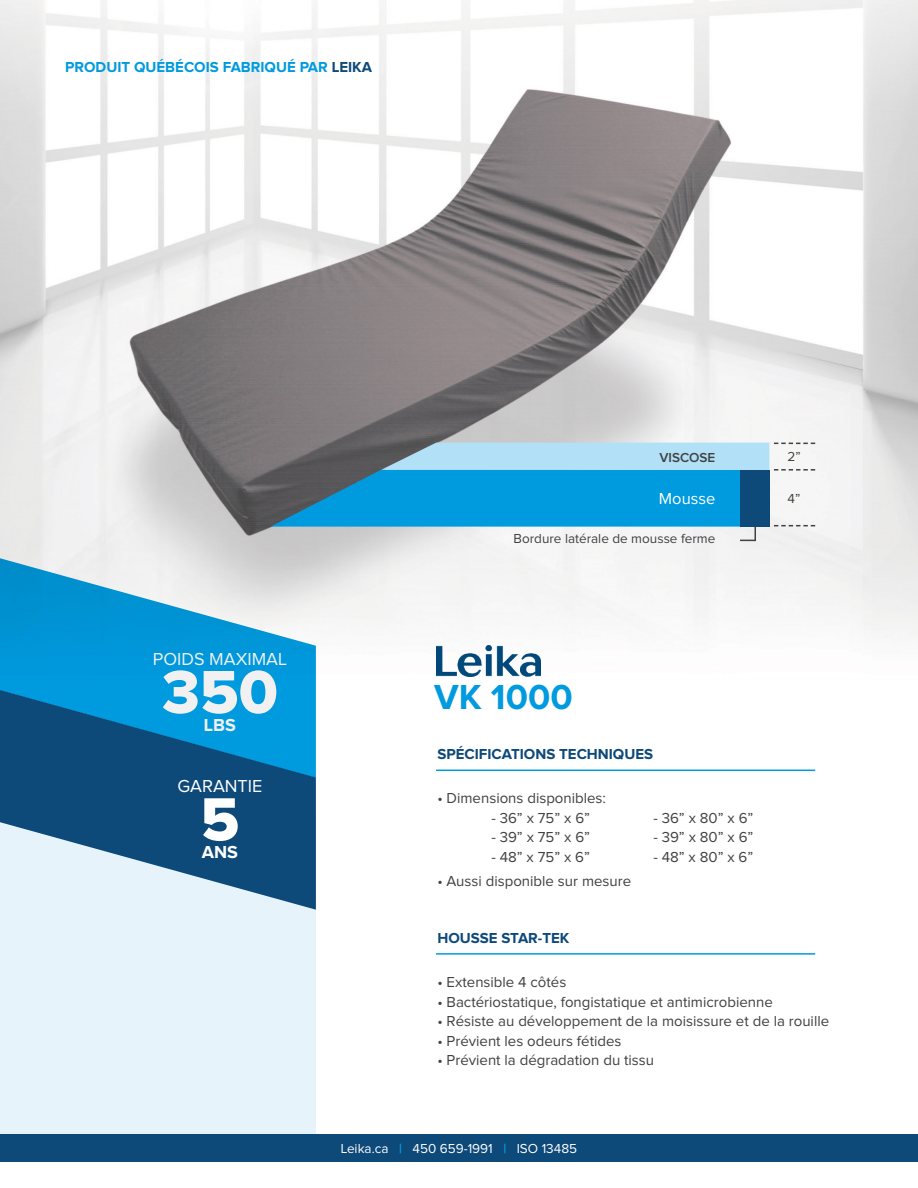
<style>
.page{position:relative;width:918px;height:1188px;background:#fff}
.page>*{position:absolute;margin:0;border:0;box-sizing:border-box;transform-origin:0 0}
.t1{font:63px "Proxima Nova Extrabld";color:#f1f1f2}
.t2{font:63px "Proxima Nova Extrabld";color:#fff}
.t3{font:700 36px "Proxima Nova";color:#009ade}
.t4{font:18px "Proxima Nova";color:#f1f1f2}
.t5{font:18px "Proxima Nova";color:#fff}
.t6{font:700 18px "Proxima Nova";color:#f1f1f2}
.t7{font:700 18px "Proxima Nova";color:#fff}
.t8{font:16.5px "Proxima Nova";color:#fff}
.t9{font:15px "Proxima Nova";color:#414042}
.t10{font:700 15px "Proxima Nova";color:#0d4979}
.t11{font:700 15px "Proxima Nova";color:#009ade}
.t12{font:13.5px "Proxima Nova";color:#414042}
.t13{font:13.5px "Proxima Nova";color:#fff}
.t14{font:600 13.5px "Proxima Nova";color:#414042}
.s1{font-weight:700;color:#009ade}
</style>
<div class="page">
<img style="left:0;top:0;width:918px;height:646px">
<div style="left:0;top:817px;width:316px;height:331px;background:#e6f3fa"></div>
<hr style="left:436px;top:770px;width:379px;height:1px;background:#009ade">
<hr style="left:436px;top:953px;width:379px;height:2px;background:#009ade">
<div style="left:0;top:1134px;width:918px;height:28px;background:#0d4979"></div>
<svg style="left:0;top:558px;width:316px;height:132px;background:#4db1dd"></svg>
<svg style="left:0;top:690px;width:316px;height:220px;fill:#0d4979"></svg>
<img style="left:436px;top:646px;width:105px;height:31px">
<svg style="left:271px;top:443px;width:544px;height:98px"></svg>
<div style="left:740px;top:470px;width:29px;height:57px;background:#0d4979"></div>
<p class="t11" style="left:65px;top:60px;width:11px">PRO</p>
<p class="t11" style="left:96px;top:60px;width:20px">DUIT</p>
<p class="t11" style="left:134px;top:60px;width:12px">QUÉ</p>
<p class="t11" style="left:165px;top:60px;width:20px">BÉCOIS</p>
<p class="t11" style="left:223px;top:60px;width:38px">FABRIQUÉ</p>
<p class="t11" style="left:300px;top:60px;width:10px">PAR</p>
<p class="t10" style="left:332px;top:60px;width:17px">LEIKA</p>
<p class="t4" style="left:153px;top:651px;width:136px">POIDS MAXIMAL</p>
<h1 class="t1" style="left:162px;top:663px;width:118px">350</h1>
<p class="t6" style="left:204px;top:717px;width:34px">LB S</p>
<p class="t5" style="left:177px;top:778px;width:86px">GARANTIE</p>
<h1 class="t2" style="left:200px;top:791px;width:40px">5</h1>
<p class="t7" style="left:202px;top:844px;width:38px">ANS</p>
<p class="t14" style="left:659px;top:451px;width:57px">VISCOSE</p>
<p class="t8" style="left:659px;top:491px;width:58px">Mousse</p>
<p class="t12" style="left:514px;top:532px;width:203px">Bordure latérale de mousse ferme</p>
<p class="t12" style="left:788px;top:450px;width:15px">2”</p>
<p class="t12" style="left:788px;top:492px;width:14px">4”</p>
<h2 class="t3" style="left:434px;top:680px;width:140px">VK 1000</h2>
<p class="t10" style="left:437px;top:747px;width:217px">SPÉCIFICATIONS TECHNIQUES</p>
<p class="t9" style="left:437px;top:792px;width:170px">• Dimensions disponibles:</p>
<p class="t9" style="left:491px;top:811px;width:100px">- 36” x 75” x 6”</p>
<p class="t9" style="left:653px;top:811px;width:102px">- 36” x 80” x 6”</p>
<p class="t9" style="left:491px;top:831px;width:100px">- 39” x 75” x 6”</p>
<p class="t9" style="left:653px;top:831px;width:102px">- 39” x 80” x 6”</p>
<p class="t9" style="left:491px;top:850px;width:100px">- 48” x 75” x 6”</p>
<p class="t9" style="left:653px;top:850px;width:101px">- 48” x 80” x 6”</p>
<p class="t9" style="left:437px;top:874px;width:195px">• Aussi disponible sur mesure</p>
<p class="t10" style="left:437px;top:931px;width:134px">HOUSSE STAR-TEK</p>
<p class="t9" style="left:437px;top:975px;width:131px">• Extensible 4 côtés</p>
<p class="t9" style="left:437px;top:995px;width:337px">• Bactériostatique, fongistatique et antimicrobienne</p>
<p class="t9" style="left:437px;top:1014px;width:393px">• Résiste au développement de la moisissure et de la rouille</p>
<p class="t9" style="left:437px;top:1034px;width:186px">• Prévient les odeurs fétides</p>
<p class="t9" style="left:437px;top:1053px;width:218px">• Prévient la dégradation du tissu</p>
<p class="t13" style="left:341px;top:1142px;width:238px">Leika.ca <span class="s1">|</span> 450 659-1991 <span class="s1">|</span> ISO 13485</p>
</div>
